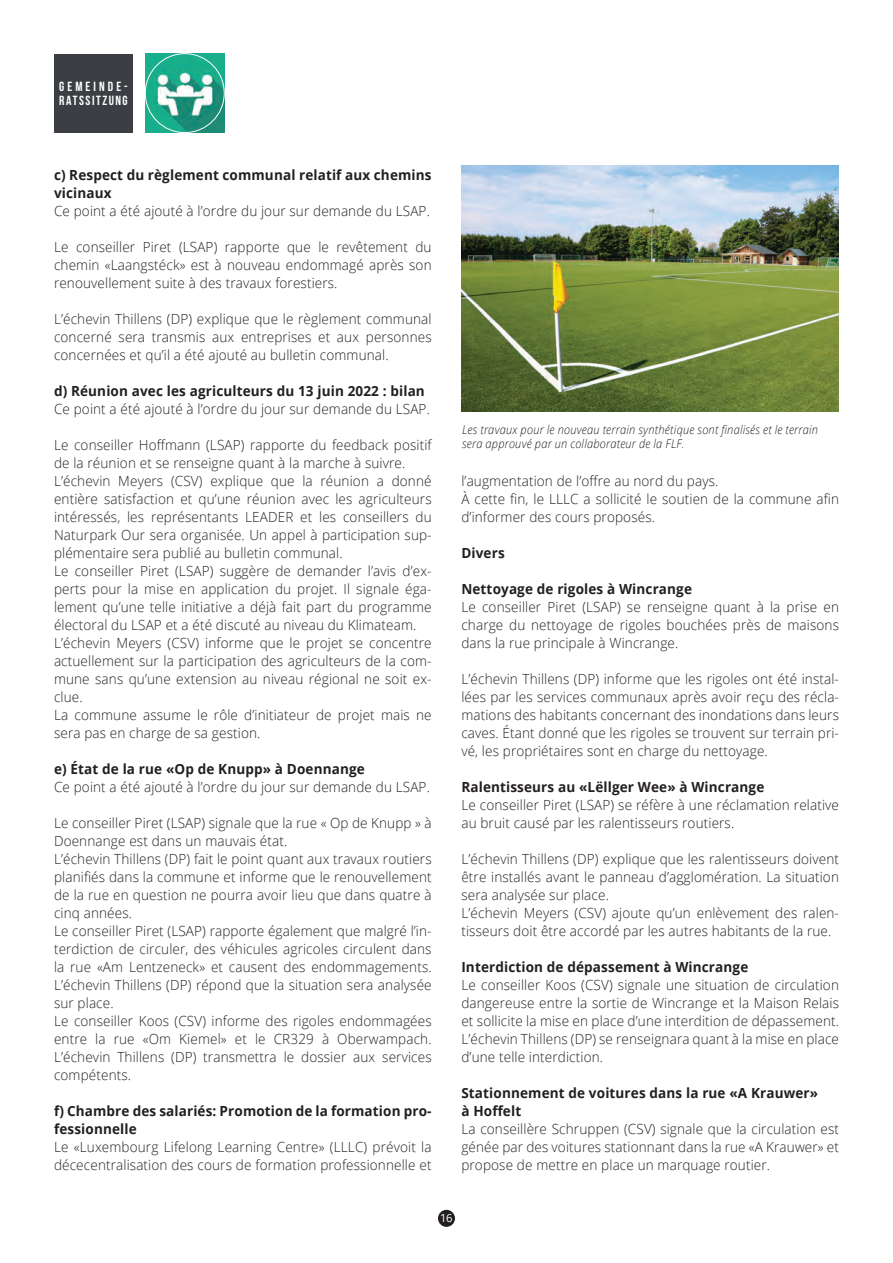
<style>
.page{position:relative;width:893px;height:1263px;background:#fff}
.page>*{position:absolute;margin:0;border:0;box-sizing:border-box;transform-origin:0 0}
.t1{font:300 13.95px/18px "Open Sans";letter-spacing:.01em;color:#231f20;text-align:justify}
.t2{font:700 13.95px/18px "Open Sans";letter-spacing:.01em;color:#231f20}
.t3{font:13.2px/13.2px "Bebas Neue";letter-spacing:.12em;color:#fff}
.t4{font:italic 300 12px/13.5px "Open Sans";letter-spacing:.02em;color:#231f20;scale:.92 1}
.t5{font:11.25px "Open Sans";color:#fff}
</style>
<div class="page">
<div style="left:438px;top:1210px;width:17px;height:17px;background:#231f20;border-radius:50%"></div>
<div style="left:54px;top:54px;width:79px;height:79px;background:#3b3e42"></div>
<img style="left:145px;top:54px;width:79px;height:79px">
<div style="left:145px;top:53px;width:80px;height:80px;border:1px solid #fff;border-radius:50%"></div>
<img style="left:461px;top:165px;width:378px;height:247px">
<p class="t3" style="left:59px;top:80px;width:70px">GEMEINDE-<br>RATSSITZUNG</p>
<p class="t2" style="left:54px;top:166px;width:379px">c) Respect du règlement communal relatif aux chemins vicinaux</p>
<p class="t1" style="left:54px;top:202px;width:377px">Ce point a été ajouté à l’ordre du jour sur demande du LSAP.</p>
<p class="t1" style="left:54px;top:238px;width:379px">Le conseiller Piret (LSAP) rapporte que le revêtement du chemin «Laangstéck» est à nouveau endommagé après son renouvellement suite à des travaux forestiers.</p>
<p class="t1" style="left:54px;top:310px;width:379px">L’échevin Thillens (DP) explique que le règlement communal concerné sera transmis aux entreprises et aux personnes concernées et qu’il a été ajouté au bulletin communal.</p>
<p class="t2" style="left:54px;top:382px;width:372px">d) Réunion avec les agriculteurs du 13 juin 2022 : bilan</p>
<p class="t1" style="left:54px;top:400px;width:377px">Ce point a été ajouté à l’ordre du jour sur demande du LSAP.</p>
<p class="t1" style="left:54px;top:436px;width:379px;text-align:left">Le conseiller Hoffmann (LSAP) rapporte du feedback positif de la réunion et se renseigne quant à la marche à suivre.<br>L’échevin Meyers (CSV) explique que la réunion a donné entière satisfaction et qu’une réunion avec les agriculteurs intéressés, les représentants LEADER et les conseillers du Naturpark Our sera organisée. Un appel à participation sup&shy;plémentaire sera publié au bulletin communal.<br>Le conseiller Piret (LSAP) suggère de demander l’avis d’ex&shy;perts pour la mise en application du projet. Il signale éga&shy;lement qu’une telle initiative a déjà fait part du programme électoral du LSAP et a été discuté au niveau du Klimateam.<br>L’échevin Meyers (CSV) informe que le projet se concentre actuellement sur la participation des agriculteurs de la com&shy;mune sans qu’une extension au niveau régional ne soit ex&shy;clue.<br>La commune assume le rôle d’initiateur de projet mais ne sera pas en charge de sa gestion.</p>
<p class="t2" style="left:54px;top:760px;width:312px">e) État de la rue «Op de Knupp» à Doennange</p>
<p class="t1" style="left:54px;top:778px;width:377px">Ce point a été ajouté à l’ordre du jour sur demande du LSAP.</p>
<p class="t1" style="left:54px;top:814px;width:379px;text-align:left">Le conseiller Piret (LSAP) signale que la rue « Op de Knupp » à Doennange est dans un mauvais état.<br>L’échevin Thillens (DP) fait le point quant aux travaux routiers planifiés dans la commune et informe que le renouvellement de la rue en question ne pourra avoir lieu que dans quatre à cinq années.<br>Le conseiller Piret (LSAP) rapporte également que malgré l’in&shy;terdiction de circuler, des véhicules agricoles circulent dans la rue «Am Lentzeneck» et causent des endommagements.<br>L’échevin Thillens (DP) répond que la situation sera analysée sur place.<br>Le conseiller Koos (CSV) informe des rigoles endommagées entre la rue «Om Kiemel» et le CR329 à Oberwampach.<br>L’échevin Thillens (DP) transmettra le dossier aux services compétents.</p>
<p class="t2" style="left:54px;top:1102px;width:379px">f) Chambre des salariés: Promotion de la formation pro&shy;fessionnelle</p>
<p class="t1" style="left:54px;top:1138px;width:379px">Le «Luxembourg Lifelong Learning Centre» (LLLC) prévoit la décecentralisation des cours de formation professionnelle et</p>
<p class="t4" style="left:462px;top:423px;width:388px">Les travaux pour le nouveau terrain synthétique sont finalisés et le terrain sera approuvé par un collaborateur de la FLF.</p>
<p class="t1" style="left:461px;top:472px;width:379px;text-align:left">l’augmentation de l’offre au nord du pays.<br>À cette fin, le LLLC a sollicité le soutien de la commune afin d’informer des cours proposés.</p>
<p class="t2" style="left:461px;top:544px;width:45px">Divers</p>
<p class="t2" style="left:461px;top:580px;width:232px">Nettoyage de rigoles à Wincrange</p>
<p class="t1" style="left:461px;top:598px;width:379px">Le conseiller Piret (LSAP) se renseigne quant à la prise en charge du nettoyage de rigoles bouchées près de maisons dans la rue principale à Wincrange.</p>
<p class="t1" style="left:461px;top:670px;width:379px">L’échevin Thillens (DP) informe que les rigoles ont été instal&shy;lées par les services communaux après avoir reçu des récla&shy;mations des habitants concernant des inondations dans leurs caves. Étant donné que les rigoles se trouvent sur terrain pri&shy;vé, les propriétaires sont en charge du nettoyage.</p>
<p class="t2" style="left:461px;top:778px;width:305px">Ralentisseurs au «Lëllger Wee» à Wincrange</p>
<p class="t1" style="left:461px;top:796px;width:379px">Le conseiller Piret (LSAP) se réfère à une réclamation relative au bruit causé par les ralentisseurs routiers.</p>
<p class="t1" style="left:461px;top:850px;width:379px;text-align:left">L’échevin Thillens (DP) explique que les ralentisseurs doivent être installés avant le panneau d’agglomération. La situation sera analysée sur place.<br>L’échevin Meyers (CSV) ajoute qu’un enlèvement des ralen&shy;tisseurs doit être accordé par les autres habitants de la rue.</p>
<p class="t2" style="left:461px;top:958px;width:288px">Interdiction de dépassement à Wincrange</p>
<p class="t1" style="left:461px;top:976px;width:379px">Le conseiller Koos (CSV) signale une situation de circulation dangereuse entre la sortie de Wincrange et la Maison Relais et sollicite la mise en place d’une interdition de dépassement.<br>L’échevin Thillens (DP) se renseignara quant à la mise en place d’une telle interdiction.</p>
<p class="t2" style="left:461px;top:1084px;width:358px">Stationnement de voitures dans la rue «A Krauwer» à Hoffelt</p>
<p class="t1" style="left:461px;top:1120px;width:379px">La conseillère Schruppen (CSV) signale que la circulation est génée par des voitures stationnant dans la rue «A Krauwer» et propose de mettre en place un marquage routier.</p>
<p class="t5" style="left:440px;top:1210px;width:14px">16</p>
</div>
